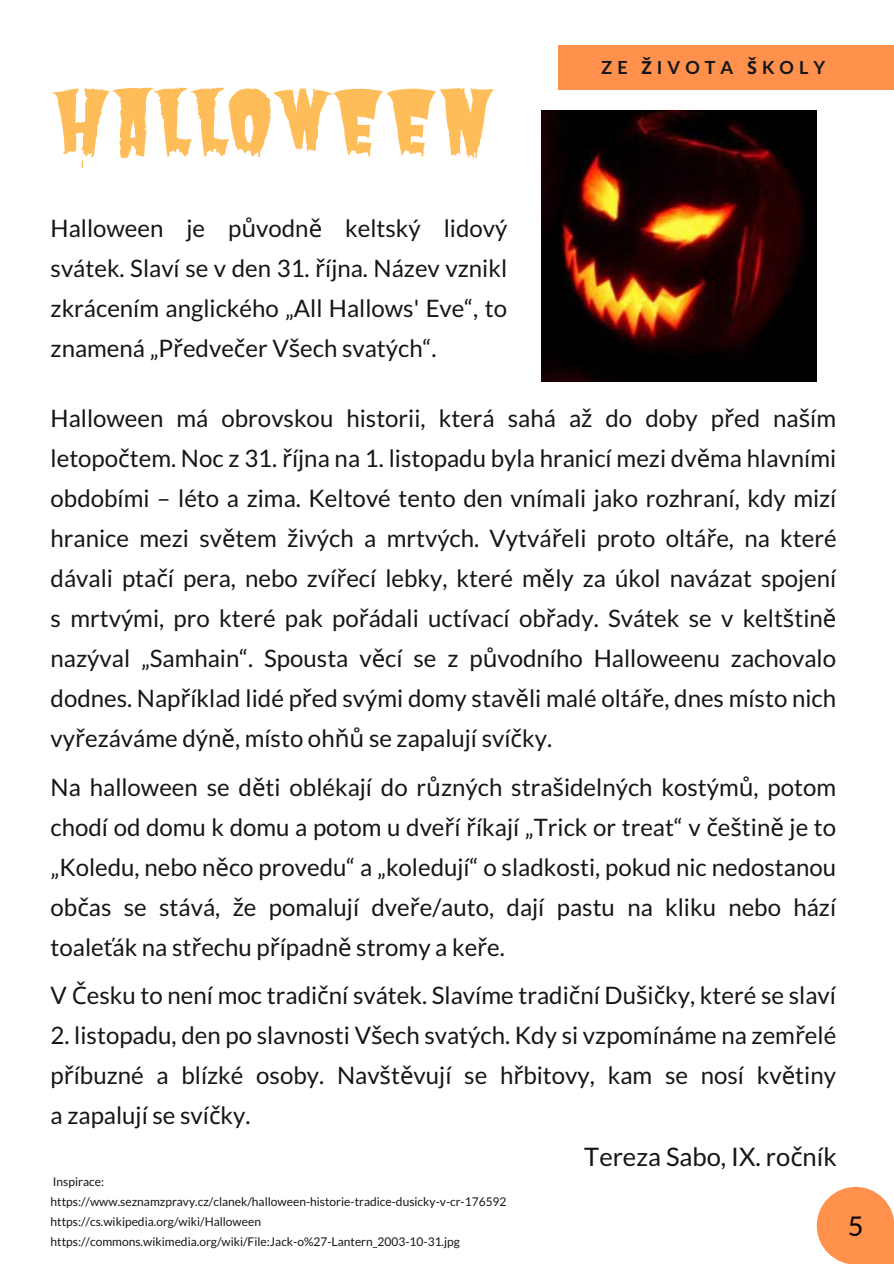
<style>
.page{position:relative;width:894px;height:1264px;background:#fff}
.page>*{position:absolute;margin:0;border:0;box-sizing:border-box;transform-origin:0 0}
.t1{font:84.3px "Butcherman Caps";color:#ffbd59}
.t2{font:27px "Lato";color:#000}
.t3{font:25.5px "Lato";color:#14161a}
.t4{font:24px/40px "Lato";color:#14161a;text-align:justify}
.t5{font:700 18px "Lato";letter-spacing:.28em;color:#14161a}
.t6{font:12px/19.6px "Lato";color:#14161a}
.s1{font-family:"Noto Sans"}
</style>
<div class="page">
<div style="left:558px;top:46px;width:335px;height:44px;background:#ff914d"></div>
<svg style="left:816px;top:1186px;width:77px;height:77px"></svg>
<img style="left:541px;top:110px;width:275px;height:271px">
<h1 class="t1" style="left:51px;top:72px;width:445px">Halloween</h1>
<p class="t5" style="left:601px;top:56px;width:225px">ZE <span class="s1">Ž</span>IVOTA <span class="s1">Š</span>KOLY</p>
<p class="t4" style="left:51px;top:208px;width:458px">Halloween je p<span class="s1">ů</span>vodn<span class="s1">ě</span> keltský lidový svátek. Slaví se v den 31. <span class="s1">ř</span>íjna. Název vznikl zkrácením anglického „All Hallows' Eve“, to znamená „P<span class="s1">ř</span>edve<span class="s1">č</span>er V<span class="s1">š</span>ech svatých“.</p>
<p class="t4" style="left:51px;top:397px;width:787px">Halloween má obrovskou historii, která sahá a<span class="s1">ž</span> do doby p<span class="s1">ř</span>ed na<span class="s1">š</span>ím letopo<span class="s1">č</span>tem. Noc z 31. <span class="s1">ř</span>íjna na 1. listopadu byla hranicí mezi dv<span class="s1">ě</span>ma hlavními obdobími – léto a zima. Keltové tento den vnímali jako rozhraní, kdy mizí hranice mezi sv<span class="s1">ě</span>tem <span class="s1">ž</span>ivých a mrtvých. Vytvá<span class="s1">ř</span>eli proto oltá<span class="s1">ř</span>e, na které dávali pta<span class="s1">č</span>í pera, nebo zví<span class="s1">ř</span>ecí lebky, které m<span class="s1">ě</span>ly za úkol navázat spojení s mrtvými, pro které pak po<span class="s1">ř</span>ádali uctívací ob<span class="s1">ř</span>ady. Svátek se v kelt<span class="s1">š</span>tin<span class="s1">ě </span>nazýval „Samhain“. Spousta v<span class="s1">ě</span>cí se z p<span class="s1">ů</span>vodního Halloweenu zachovalo dodnes. Nap<span class="s1">ř</span>íklad lidé p<span class="s1">ř</span>ed svými domy stav<span class="s1">ě</span>li malé oltá<span class="s1">ř</span>e, dnes místo nich vy<span class="s1">ř</span>ezáváme dýn<span class="s1">ě</span>, místo oh<span class="s1">ňů</span> se zapalují sví<span class="s1">č</span>ky.</p>
<p class="t4" style="left:51px;top:766px;width:786px">Na halloween se d<span class="s1">ě</span>ti oblékají do r<span class="s1">ů</span>zných stra<span class="s1">š</span>idelných kostým<span class="s1">ů</span>, potom chodí od domu k domu a potom u dve<span class="s1">ř</span>í <span class="s1">ř</span>íkají „Trick or treat“ v <span class="s1">č</span>e<span class="s1">š</span>tin<span class="s1">ě</span> je to „Koledu, nebo n<span class="s1">ě</span>co provedu“ a „koledují“ o sladkosti, pokud nic nedostanou ob<span class="s1">č</span>as se stává, <span class="s1">ž</span>e pomalují dve<span class="s1">ř</span>e/auto, dají pastu na kliku nebo hází toale<span class="s1">ť</span>ák na st<span class="s1">ř</span>echu p<span class="s1">ř</span>ípadn<span class="s1">ě</span> stromy a ke<span class="s1">ř</span>e.</p>
<p class="t4" style="left:51px;top:974px;width:786px">V <span class="s1">Č</span>esku to není moc tradi<span class="s1">č</span>ní svátek. Slavíme tradi<span class="s1">č</span>ní Du<span class="s1">š</span>i<span class="s1">č</span>ky, které se slaví</p>
<p class="t4" style="left:51px;top:1014px;width:786px">2. listopadu, den po slavnosti V<span class="s1">š</span>ech svatých. Kdy si vzpomínáme na zem<span class="s1">ř</span>elé p<span class="s1">ř</span>íbuzné a blízké osoby. Nav<span class="s1">š</span>t<span class="s1">ě</span>vují se h<span class="s1">ř</span>bitovy, kam se nosí kv<span class="s1">ě</span>tiny a zapalují se sví<span class="s1">č</span>ky.</p>
<p class="t3" style="left:584px;top:1140px;width:254px">Tereza Sabo, IX. ro<span class="s1">č</span>ník</p>
<p class="t6" style="left:51px;top:1171px;width:457px">Inspirace: https://www.seznamzpravy.cz/clanek/halloween-historie-tradice-dusicky-v-cr-176592 https://cs.wikipedia.org/wiki/Halloween https://commons.wikimedia.org/wiki/File:Jack-o%27-Lantern_2003-10-31.jpg</p>
<p class="t2" style="left:847px;top:1209px;width:17px">5</p>
</div>
